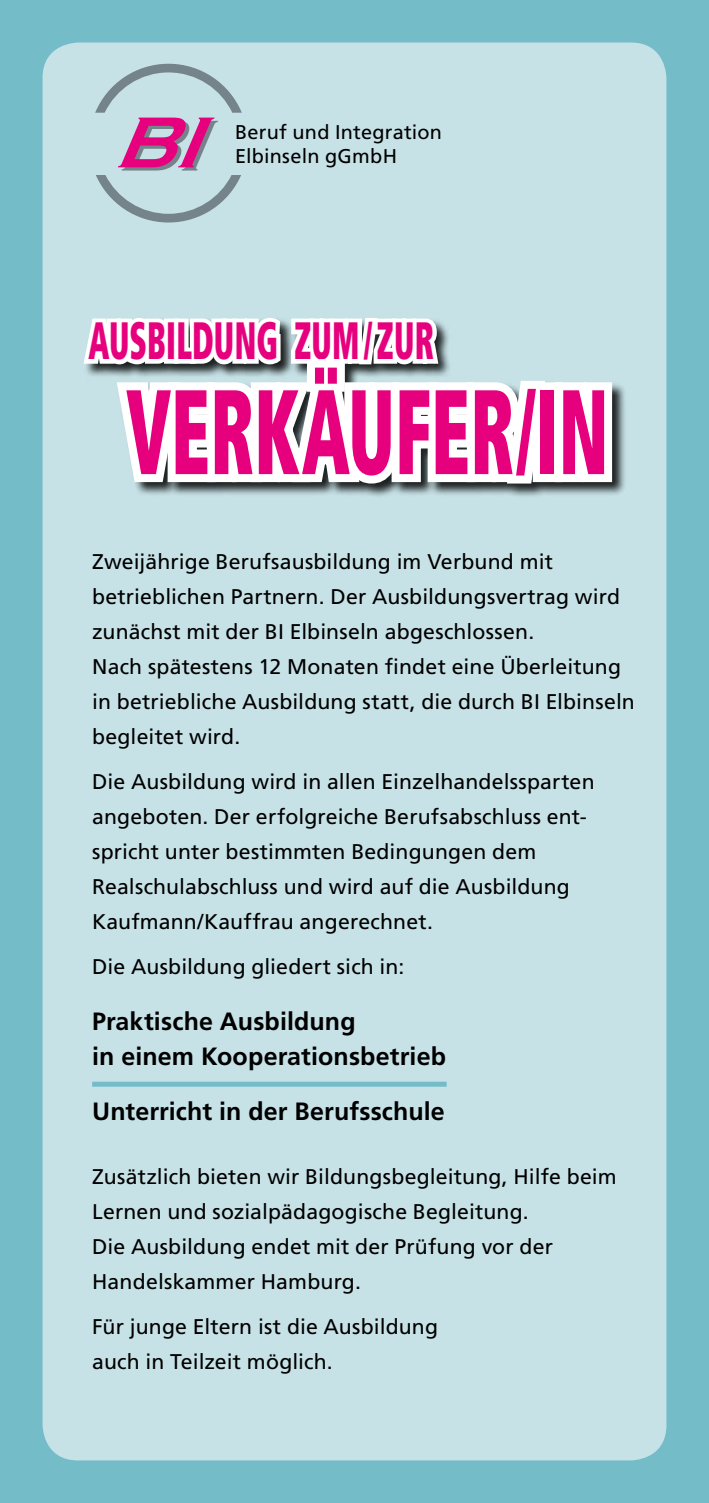
<style>
.page{position:relative;width:709px;height:1503px;background:#fff}
.page>*{position:absolute;margin:0;border:0;box-sizing:border-box;transform-origin:0 0}
.t1{font:900 condensed 120px "Frutiger LT Std";letter-spacing:.005em;color:#e6007d;scale:.6 1}
.t2{font:italic 700 74.75px "Copperplate Gothic";color:#e6007d}
.t3{font:900 condensed 52.5px "Frutiger LT Std";letter-spacing:.005em;color:#e6007d;scale:.6 1}
.t4{font:700 25px/35px "Frutiger LT Std";letter-spacing:.005em;color:#000}
.t5{font:21.25px/35px "Frutiger LT Std";letter-spacing:.005em;color:#000}
.t6{font:20px/24px "Frutiger LT Std";letter-spacing:.01em;color:#000}
</style>
<div class="page">
<div style="left:0;top:0;width:709px;height:1502px;background:#73bcc8"></div>
<div style="left:43px;top:43px;width:623px;height:1417px;background:#c7e2e7;border-radius:35px"></div>
<div style="left:84px;top:317px;width:543px;height:181px;background:#000;opacity:.85"></div>
<div style="left:92px;top:1081px;width:354px;height:5px;background:#73bcc8"></div>
<svg style="left:95px;top:64px;width:147px;height:49px"></svg>
<svg style="left:83px;top:175px;width:537px;height:319px"></svg>
<h2 class="t2" style="left:113px;top:101px;width:122px">BI</h2>
<p class="t6" style="left:235px;top:120px;width:208px">Beruf und Integration<br>Elbinseln gGmbH</p>
<h3 class="t3" style="left:89px;top:309px;width:577px">AUSBILDUNG ZUM/ZUR</h3>
<h1 class="t1" style="left:126px;top:359px;width:805px">VERKÄUFER/IN</h1>
<p class="t5" style="left:92px;top:544px;width:544px">Zweijährige Berufsausbildung im Verbund mit betrieblichen Partnern. Der Ausbildungsvertrag wird zunächst mit der BI Elbinseln abgeschlossen.<br>Nach spätestens 12 Monaten findet eine Überleitung in betriebliche Ausbildung statt, die durch BI Elbinseln begleitet wird.</p>
<p class="t5" style="left:92px;top:764px;width:504px">Die Ausbildung wird in allen Einzelhandelssparten angeboten. Der erfolgreiche Berufsabschluss ent&shy;spricht unter bestimmten Bedingungen dem Realschulabschluss und wird auf die Ausbildung Kaufmann/Kauffrau angerechnet.</p>
<p class="t5" style="left:92px;top:949px;width:314px">Die Ausbildung gliedert sich in:</p>
<p class="t4" style="left:92px;top:1004px;width:355px">Praktische Ausbildung<br>in einem Kooperationsbetrieb</p>
<p class="t4" style="left:92px;top:1094px;width:354px">Unterricht in der Berufsschule</p>
<p class="t5" style="left:92px;top:1159px;width:526px">Zusätzlich bieten wir Bildungsbegleitung, Hilfe beim Lernen und sozialpädagogische Begleitung.<br>Die Ausbildung endet mit der Prüfung vor der Handelskammer Hamburg.</p>
<p class="t5" style="left:92px;top:1309px;width:347px">Für junge Eltern ist die Ausbildung auch in Teilzeit möglich.</p>
</div>
